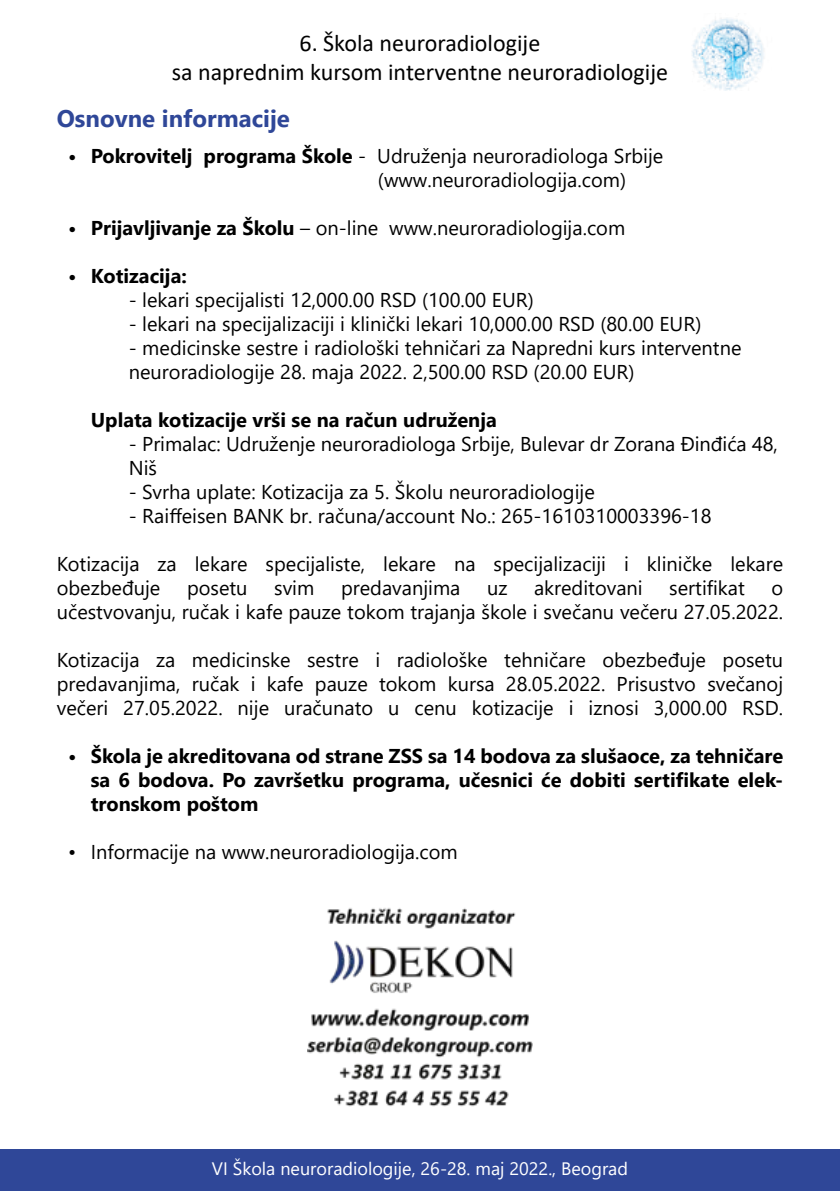
<style>
.page{position:relative;width:840px;height:1191px;background:#fff}
.page>*{position:absolute;margin:0;border:0;box-sizing:border-box;transform-origin:0 0}
.t1{font:24px/28.8px "Calibri";color:#000;text-align:center}
.t2{font:700 24px "Segoe UI";color:#2f4798}
.t3{font:20px/24px "Segoe UI";color:#000}
.t4{font:700 20px/24px "Segoe UI";color:#000;text-align:justify}
.t5{font:18px "Segoe UI";color:#fff}
.s1{font-weight:700}
</style>
<div class="page">
<div style="left:0;top:1149px;width:839px;height:42px;background:#2f4798"></div>
<img style="left:692px;top:18px;width:72px;height:72px">
<img style="left:307px;top:908px;width:225px;height:199px">
<p class="t1" style="left:172px;top:28px;width:497px">6. Škola neuroradiologije<br>sa naprednim kursom interventne neuroradiologije</p>
<p class="t2" style="left:57px;top:96px;width:234px">Osnovne informacije</p>
<p class="t3" style="left:378px;top:142px;width:287px;text-indent:-310px"><span class="s1">• Pokrovitelj programa Škole</span> - Udruženja neuroradiologa Srbije (www.neuroradiologija.com)</p>
<p class="t3" style="left:68px;top:214px;width:558px"><span class="s1">• Prijavljivanje za Školu</span> – on-line www.neuroradiologija.com</p>
<p class="t4" style="left:68px;top:262px;width:120px">• Kotizacija:</p>
<p class="t3" style="left:129px;top:286px;width:406px">- lekari specijalisti 12,000.00 RSD (100.00 EUR)</p>
<p class="t3" style="left:129px;top:310px;width:573px">- lekari na specijalizaciji i klinički lekari 10,000.00 RSD (80.00 EUR)</p>
<p class="t3" style="left:129px;top:334px;width:614px">- medicinske sestre i radiološki tehničari za Napredni kurs interventne neuroradiologije 28. maja 2022. 2,500.00 RSD (20.00 EUR)</p>
<p class="t4" style="left:91px;top:406px;width:407px">Uplata kotizacije vrši se na račun udruženja</p>
<p class="t3" style="left:129px;top:430px;width:650px">- Primalac: Udruženje neuroradiologa Srbije, Bulevar dr Zorana Đinđića 48,<br>Niš</p>
<p class="t3" style="left:129px;top:478px;width:467px">- Svrha uplate: Kotizacija za 5. Školu neuroradiologije</p>
<p class="t3" style="left:129px;top:502px;width:584px">- Raiffeisen BANK br. računa/account No.: 265-1610310003396-18</p>
<p class="t3" style="left:57px;top:550px;width:727px">Kotizacija za lekare specijaliste, lekare na specijalizaciji i kliničke lekare obezbeđuje</p>
<p class="t3" style="left:187px;top:574px;width:62px">posetu</p>
<p class="t3" style="left:274px;top:574px;width:42px">svim</p>
<p class="t3" style="left:341px;top:574px;width:121px">predavanjima</p>
<p class="t3" style="left:487px;top:574px;width:22px">uz</p>
<p class="t3" style="left:533px;top:574px;width:110px">akreditovani</p>
<p class="t3" style="left:669px;top:574px;width:77px">sertifikat</p>
<p class="t3" style="left:57px;top:574px;width:727px;text-align:right">o<br>učestvovanju, ručak i kafe pauze tokom trajanja škole i svečanu večeru 27.05.2022.</p>
<p class="t3" style="left:57px;top:646px;width:727px;text-align:justify">Kotizacija za medicinske sestre i radiološke tehničare obezbeđuje posetu predavanjima, ručak i kafe pauze tokom kursa 28.05.2022. Prisustvo svečanoj večeri 27.05.2022. nije uračunato u cenu kotizacije i iznosi 3,000.00 RSD.</p>
<p class="t4" style="left:91px;top:742px;width:693px;text-indent:-23px">• Škola je akreditovana od strane ZSS sa 14 bodova za slušaoce, za tehničare sa 6 bodova. Po završetku programa, učesnici će dobiti sertifikate elek&shy;tronskom poštom</p>
<p class="t3" style="left:68px;top:838px;width:391px">• Informacije na www.neuroradiologija.com</p>
<p class="t5" style="left:212px;top:1151px;width:417px">VI Škola neuroradiologije, 26-28. maj 2022., Beograd</p>
</div>
